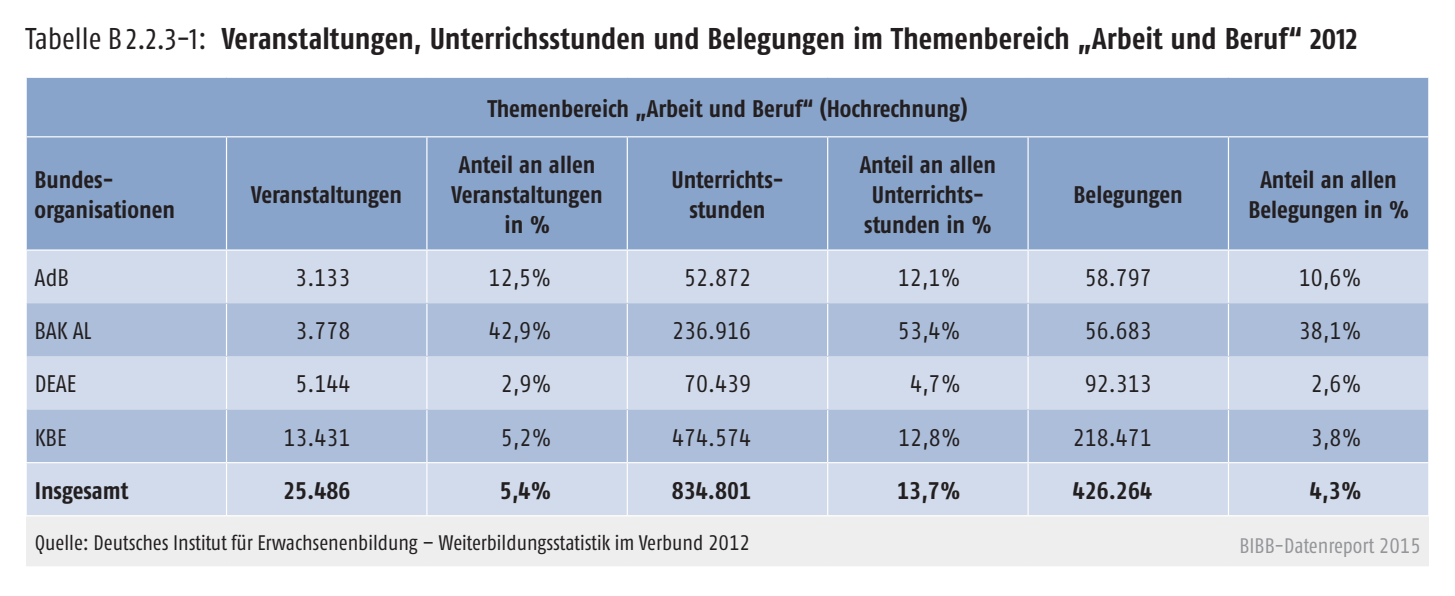
<style>
.page{position:relative;width:1455px;height:596px;background:#fff}
.page>*{position:absolute;margin:0;border:0;box-sizing:border-box;transform-origin:0 0}
.t1{font:700 condensed 30px "Fago Pro";color:#231f20}
.t2{font:700 condensed 24px/30px "Fago Pro";color:#231f20;text-align:center}
.t3{font:condensed 24px "Fago Pro";color:#231f20}
.t4{font:condensed 21px "Fago Pro";color:#231f20}
.t5{font:condensed 21px "Fago Pro";color:#939598}
.s1{font-weight:400}
</style>
<div class="page">
<div style="left:27px;top:78px;width:1400px;height:171px;background:#89a4cb"></div>
<div style="left:27px;top:250px;width:1400px;height:265px;background:#d1dbeb"></div>
<svg style="left:27px;top:303px;width:1400px;height:159px;background:#b8c7df"></svg>
<div style="left:26px;top:515px;width:1402px;height:51px;background:#eeeeef"></div>
<hr style="left:26px;top:136px;width:200px;height:1px;background:#fff">
<hr style="left:226px;top:136px;width:201px;height:1px;background:#fff">
<hr style="left:226px;top:137px;width:1px;height:112px;background:#fff">
<hr style="left:427px;top:136px;width:200px;height:1px;background:#fff">
<hr style="left:426px;top:137px;width:1px;height:112px;background:#fff">
<hr style="left:627px;top:136px;width:200px;height:1px;background:#fff">
<hr style="left:626px;top:137px;width:2px;height:112px;background:#fff">
<hr style="left:827px;top:136px;width:201px;height:1px;background:#fff">
<hr style="left:827px;top:137px;width:1px;height:112px;background:#fff">
<hr style="left:1028px;top:136px;width:200px;height:1px;background:#fff">
<hr style="left:1027px;top:137px;width:1px;height:112px;background:#fff">
<hr style="left:1228px;top:136px;width:201px;height:1px;background:#fff">
<hr style="left:1227px;top:137px;width:1px;height:112px;background:#fff">
<hr style="left:226px;top:250px;width:1px;height:52px;background:#fff">
<hr style="left:426px;top:250px;width:1px;height:52px;background:#fff">
<hr style="left:626px;top:250px;width:2px;height:52px;background:#fff">
<hr style="left:827px;top:250px;width:1px;height:52px;background:#fff">
<hr style="left:1027px;top:250px;width:1px;height:52px;background:#fff">
<hr style="left:1227px;top:250px;width:1px;height:52px;background:#fff">
<hr style="left:226px;top:303px;width:1px;height:52px;background:#fff">
<hr style="left:426px;top:303px;width:1px;height:52px;background:#fff">
<hr style="left:626px;top:303px;width:2px;height:52px;background:#fff">
<hr style="left:827px;top:303px;width:1px;height:52px;background:#fff">
<hr style="left:1027px;top:303px;width:1px;height:52px;background:#fff">
<hr style="left:1227px;top:303px;width:1px;height:52px;background:#fff">
<hr style="left:226px;top:357px;width:1px;height:51px;background:#fff">
<hr style="left:426px;top:357px;width:1px;height:51px;background:#fff">
<hr style="left:626px;top:357px;width:2px;height:51px;background:#fff">
<hr style="left:827px;top:357px;width:1px;height:51px;background:#fff">
<hr style="left:1027px;top:357px;width:1px;height:51px;background:#fff">
<hr style="left:1227px;top:357px;width:1px;height:51px;background:#fff">
<hr style="left:226px;top:410px;width:1px;height:52px;background:#fff">
<hr style="left:426px;top:410px;width:1px;height:52px;background:#fff">
<hr style="left:626px;top:410px;width:2px;height:52px;background:#fff">
<hr style="left:827px;top:410px;width:1px;height:52px;background:#fff">
<hr style="left:1027px;top:410px;width:1px;height:52px;background:#fff">
<hr style="left:1227px;top:410px;width:1px;height:52px;background:#fff">
<hr style="left:226px;top:463px;width:1px;height:52px;background:#fff">
<hr style="left:426px;top:463px;width:1px;height:52px;background:#fff">
<hr style="left:626px;top:463px;width:2px;height:52px;background:#fff">
<hr style="left:827px;top:463px;width:1px;height:52px;background:#fff">
<hr style="left:1027px;top:463px;width:1px;height:52px;background:#fff">
<hr style="left:1227px;top:463px;width:1px;height:52px;background:#fff">
<hr style="left:26px;top:515px;width:200px;height:1px;background:#fff">
<hr style="left:226px;top:515px;width:201px;height:1px;background:#fff">
<hr style="left:427px;top:515px;width:200px;height:1px;background:#fff">
<hr style="left:627px;top:515px;width:200px;height:1px;background:#fff">
<hr style="left:827px;top:515px;width:201px;height:1px;background:#fff">
<hr style="left:1028px;top:515px;width:200px;height:1px;background:#fff">
<hr style="left:1228px;top:515px;width:201px;height:1px;background:#fff">
<hr style="left:26px;top:462px;width:200px;height:1px;background:#fff">
<hr style="left:226px;top:462px;width:201px;height:1px;background:#fff">
<hr style="left:427px;top:462px;width:200px;height:1px;background:#fff">
<hr style="left:627px;top:462px;width:200px;height:1px;background:#fff">
<hr style="left:827px;top:462px;width:201px;height:1px;background:#fff">
<hr style="left:1028px;top:462px;width:200px;height:1px;background:#fff">
<hr style="left:1228px;top:462px;width:201px;height:1px;background:#fff">
<p class="t1" style="left:26px;top:21px;width:1333px"><span class="s1">Tabelle B 2.2.3-1:</span> Veranstaltungen, Unterrichsstunden und Belegungen im Themenbereich „Arbeit und Beruf“ 2012</p>
<p class="t2" style="left:35px;top:164px;width:142px;text-align:left">Bundes&shy;organisationen</p>
<p class="t2" style="left:251px;top:179px;width:152px">Veranstaltungen</p>
<p class="t2" style="left:487px;top:93px;width:481px">Themenbereich „Arbeit und Beruf“ (Hochrechnung)</p>
<p class="t2" style="left:451px;top:149px;width:152px">Anteil an allen<br>Veranstaltungen in %</p>
<p class="t2" style="left:671px;top:164px;width:114px">Unterrichts&shy;stunden</p>
<p class="t2" style="left:859px;top:149px;width:138px">Anteil an allen<br>Unterrichts&shy;stunden in %</p>
<p class="t2" style="left:1073px;top:179px;width:111px">Belegungen</p>
<p class="t2" style="left:1248px;top:164px;width:162px">Anteil an allen<br>Belegungen in %</p>
<p class="t3" style="left:35px;top:263px;width:36px">AdB</p>
<p class="t3" style="left:295px;top:263px;width:56px">3.133</p>
<p class="t3" style="left:488px;top:263px;width:64px">12,5%</p>
<p class="t3" style="left:684px;top:263px;width:68px">52.872</p>
<p class="t3" style="left:897px;top:263px;width:64px">12,1%</p>
<p class="t3" style="left:1084px;top:263px;width:68px">58.797</p>
<p class="t3" style="left:1298px;top:263px;width:64px">10,6%</p>
<p class="t3" style="left:35px;top:316px;width:58px">BAK AL</p>
<p class="t3" style="left:295px;top:316px;width:56px">3.778</p>
<p class="t3" style="left:488px;top:316px;width:64px">42,9%</p>
<p class="t3" style="left:672px;top:316px;width:80px">236.916</p>
<p class="t3" style="left:897px;top:316px;width:64px">53,4%</p>
<p class="t3" style="left:1084px;top:316px;width:68px">56.683</p>
<p class="t3" style="left:1298px;top:316px;width:64px">38,1%</p>
<p class="t3" style="left:35px;top:369px;width:43px">DEAE</p>
<p class="t3" style="left:295px;top:369px;width:56px">5.144</p>
<p class="t3" style="left:500px;top:369px;width:52px">2,9%</p>
<p class="t3" style="left:684px;top:369px;width:68px">70.439</p>
<p class="t3" style="left:910px;top:369px;width:52px">4,7%</p>
<p class="t3" style="left:1084px;top:369px;width:68px">92.313</p>
<p class="t3" style="left:1310px;top:369px;width:52px">2,6%</p>
<p class="t3" style="left:35px;top:422px;width:33px">KBE</p>
<p class="t3" style="left:283px;top:422px;width:68px">13.431</p>
<p class="t3" style="left:500px;top:422px;width:52px">5,2%</p>
<p class="t3" style="left:672px;top:422px;width:80px">474.574</p>
<p class="t3" style="left:898px;top:422px;width:64px">12,8%</p>
<p class="t3" style="left:1072px;top:422px;width:80px">218.471</p>
<p class="t3" style="left:1310px;top:422px;width:52px">3,8%</p>
<p class="t2" style="left:35px;top:475px;width:95px">Insgesamt</p>
<p class="t2" style="left:283px;top:475px;width:69px">25.486</p>
<p class="t2" style="left:499px;top:475px;width:53px">5,4%</p>
<p class="t2" style="left:672px;top:475px;width:81px">834.801</p>
<p class="t2" style="left:897px;top:475px;width:65px">13,7%</p>
<p class="t2" style="left:1072px;top:475px;width:81px">426.264</p>
<p class="t2" style="left:1309px;top:475px;width:53px">4,3%</p>
<p class="t4" style="left:35px;top:529px;width:716px">Quelle: Deutsches Institut für Erwachsenenbildung – Weiterbildungsstatistik im Verbund 2012</p>
<p class="t5" style="left:1239px;top:532px;width:183px">BIBB-Datenreport 2015</p>
</div>
